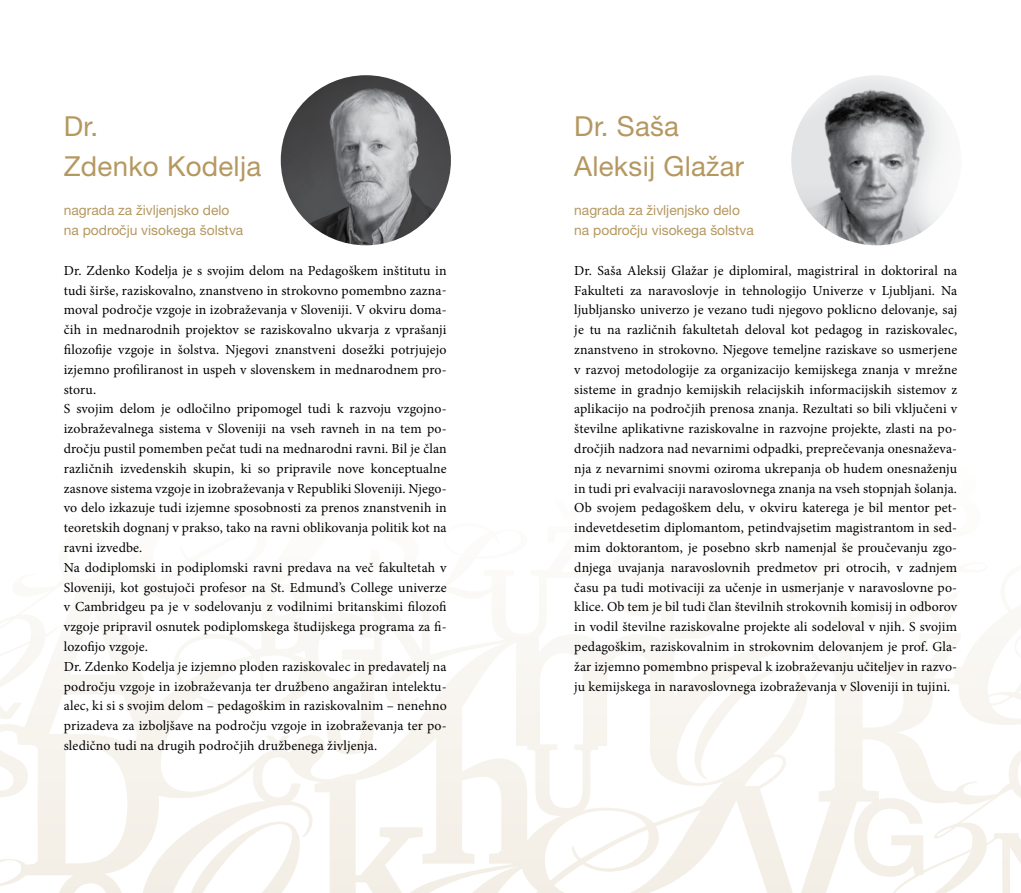
<style>
.page{position:relative;width:1021px;height:893px;background:#fff}
.page>*{position:absolute;margin:0;border:0;box-sizing:border-box;transform-origin:0 0}
.t1{font:27.6px/39.6px "Hel Neue Slo Roman";letter-spacing:.01em;color:#b59860}
.t2{font:13.8px/19.8px "Minion Pro";letter-spacing:.01em;color:#000}
.t3{font:13.8px/19.8px "Hel Neue Slo Roman";color:#b59860}
</style>
<div class="page">
<svg style="left:0;top:624px;width:1020px;height:269px"></svg>
<img style="left:791px;top:75px;width:170px;height:170px;border-radius:85px">
<img style="left:281px;top:75px;width:170px;height:170px;border-radius:85px">
<h1 class="t1" style="left:64px;top:106px;width:199px">Dr.<br>Zdenko Kodelja</h1>
<p class="t3" style="left:64px;top:200px;width:181px">nagrada za življenjsko delo na področju visokega šolstva</p>
<p class="t2" style="left:64px;top:260px;width:384px">Dr. Zdenko Kodelja je s svojim delom na Pedagoškem inštitutu in tudi širše, raziskovalno, znanstveno in strokovno pomembno zazna&shy;moval področje vzgoje in izobraževanja v Sloveniji. V okviru doma&shy;čih in mednarodnih projektov se raziskovalno ukvarja z vprašanji filozofije vzgoje in šolstva. Njegovi znanstveni dosežki potrjujejo izjemno profiliranost in uspeh v slovenskem in mednarodnem pro&shy;storu.<br>S svojim delom je odločilno pripomogel tudi k razvoju vzgojno&shy;izobraževalnega sistema v Sloveniji na vseh ravneh in na tem po&shy;dročju pustil pomemben pečat tudi na mednarodni ravni. Bil je član različnih izvedenskih skupin, ki so pripravile nove konceptualne zasnove sistema vzgoje in izobraževanja v Republiki Sloveniji. Njego&shy;vo delo izkazuje tudi izjemne sposobnosti za prenos znanstvenih in teoretskih dognanj v prakso, tako na ravni oblikovanja politik kot na ravni izvedbe.<br>Na dodiplomski in podiplomski ravni predava na več fakultetah v Sloveniji, kot gostujoči profesor na St. Edmund’s College univerze v Cambridgeu pa je v sodelovanju z vodilnimi britanskimi filozofi vzgoje pripravil osnutek podiplomskega študijskega programa za fi&shy;lozofijo vzgoje.<br>Dr. Zdenko Kodelja je izjemno ploden raziskovalec in predavatelj na področju vzgoje in izobraževanja ter družbeno angažiran intelektu&shy;alec, ki si s svojim delom – pedagoškim in raziskovalnim – nenehno prizadeva za izboljšave na področju vzgoje in izobraževanja ter po&shy;sledično tudi na drugih področjih družbenega življenja.</p>
<h1 class="t1" style="left:574px;top:106px;width:171px">Dr. Saša<br>Aleksij Glažar</h1>
<p class="t3" style="left:574px;top:200px;width:181px">nagrada za življenjsko delo na področju visokega šolstva</p>
<p class="t2" style="left:574px;top:260px;width:384px;text-align:justify">Dr. Saša Aleksij Glažar je diplomiral, magistriral in doktoriral na Fakulteti za naravoslovje in tehnologijo Univerze v Ljubljani. Na ljubljansko univerzo je vezano tudi njegovo poklicno delovanje, saj je tu na različnih fakultetah deloval kot pedagog in raziskovalec, znanstveno in strokovno. Njegove temeljne raziskave so usmerjene v razvoj metodologije za organizacijo kemijskega znanja v mrežne sisteme in gradnjo kemijskih relacijskih informacijskih sistemov z aplikacijo na področjih prenosa znanja. Rezultati so bili vključeni v številne aplikativne raziskovalne in razvojne projekte, zlasti na po&shy;dročjih nadzora nad nevarnimi odpadki, preprečevanja onesnaževa&shy;nja z nevarnimi snovmi oziroma ukrepanja ob hudem onesnaženju in tudi pri evalvaciji naravoslovnega znanja na vseh stopnjah šolanja.<br>Ob svojem pedagoškem delu, v okviru katerega je bil mentor pet&shy;indevetdesetim diplomantom, petindvajsetim magistrantom in sed&shy;mim doktorantom, je posebno skrb namenjal še proučevanju zgo&shy;dnjega uvajanja naravoslovnih predmetov pri otrocih, v zadnjem času pa tudi motivaciji za učenje in usmerjanje v naravoslovne po&shy;klice. Ob tem je bil tudi član številnih strokovnih komisij in odborov in vodil številne raziskovalne projekte ali sodeloval v njih. S svojim pedagoškim, raziskovalnim in strokovnim delovanjem je prof. Gla&shy;žar izjemno pomembno prispeval k izobraževanju učiteljev in razvo&shy;ju kemijskega in naravoslovnega izobraževanja v Sloveniji in tujini.</p>
</div>
